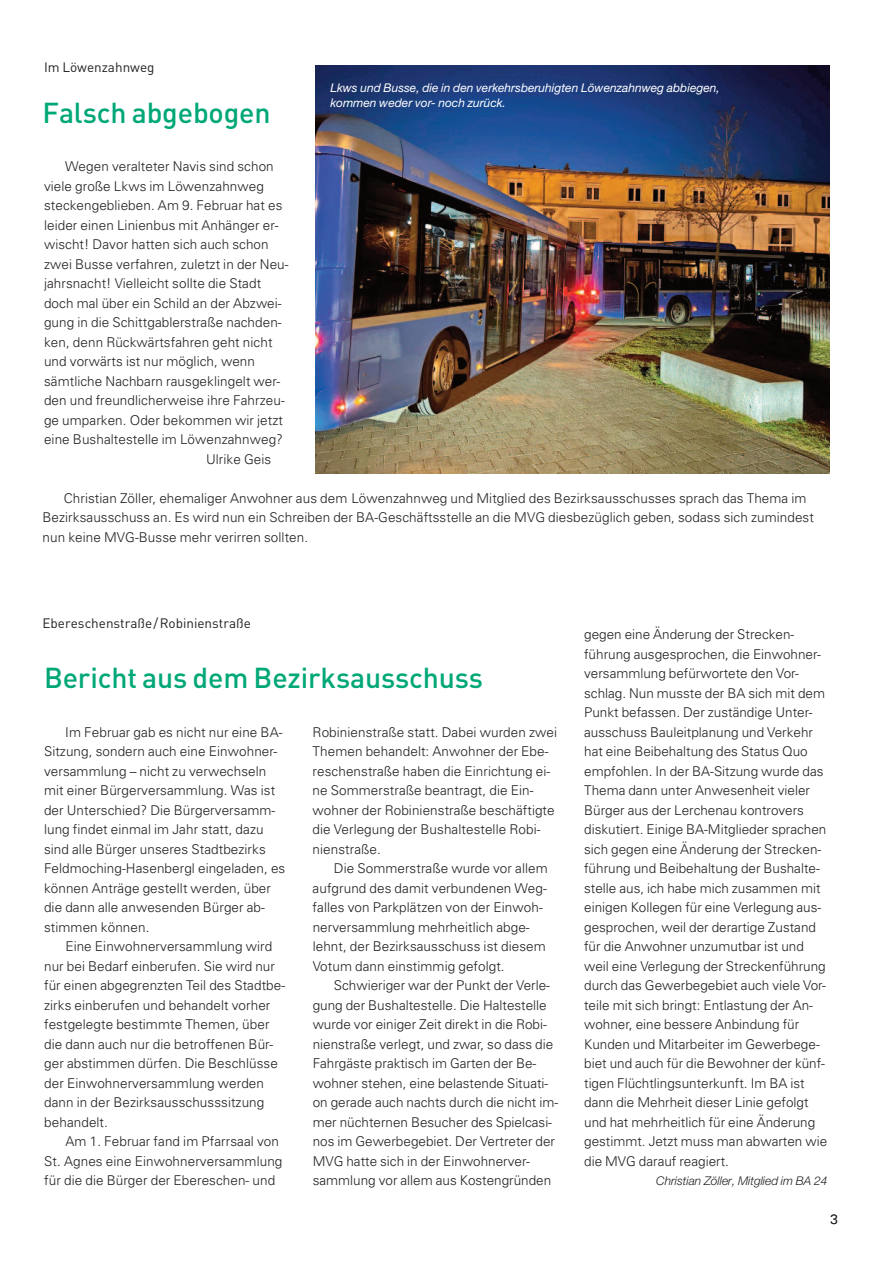
<style>
.page{position:relative;width:893px;height:1263px;background:#fff}
.page>*{position:absolute;margin:0;border:0;box-sizing:border-box;transform-origin:0 0}
.t1{font:500 28.5px "DIN Pro";letter-spacing:-.005em;color:#00a777}
.t2{font:300 13.5px/19.5px "Univers";letter-spacing:.005em;color:#231f20}
.t3{font:13.5px "DIN Pro";color:#231f20}
.t4{font:italic 12px/15px "Helvetica Neue";color:#fff}
.t5{font:italic 300 12px "Helvetica Neue";color:#231f20}
</style>
<div class="page">
<img style="left:315px;top:66px;width:514px;height:407px">
<p class="t3" style="left:44px;top:63px;width:112px">Im Löwenzahnweg</p>
<h1 class="t1" style="left:43px;top:103px;width:230px">Falsch abgebogen</h1>
<p class="t2" style="left:65px;top:158px;width:210px">Wegen veralteter Navis sind schon</p>
<p class="t2" style="left:44px;top:177px;width:221px">viele große Lkws im Löwenzahnweg</p>
<p class="t2" style="left:44px;top:197px;width:240px">steckengeblieben. Am 9. Februar hat es</p>
<p class="t2" style="left:44px;top:216px;width:236px">leider einen Linienbus mit Anhänger er-</p>
<p class="t2" style="left:44px;top:236px;width:226px">wischt! Davor hatten sich auch schon</p>
<p class="t2" style="left:44px;top:255px;width:246px">zwei Busse verfahren, zuletzt in der Neu-</p>
<p class="t2" style="left:44px;top:275px;width:219px">jahrsnacht! Vielleicht sollte die Stadt</p>
<p class="t2" style="left:44px;top:294px;width:239px">doch mal über ein Schild an der Abzwei-</p>
<p class="t2" style="left:44px;top:314px;width:239px">gung in die Schittgablerstraße nachden-</p>
<p class="t2" style="left:44px;top:333px;width:230px">ken, denn Rückwärtsfahren geht nicht</p>
<p class="t2" style="left:44px;top:353px;width:213px">und vorwärts ist nur möglich, wenn</p>
<p class="t2" style="left:44px;top:372px;width:238px">sämtliche Nachbarn rausgeklingelt wer-</p>
<p class="t2" style="left:44px;top:392px;width:242px">den und freundlicherweise ihre Fahrzeu-</p>
<p class="t2" style="left:44px;top:411px;width:240px">ge umparken. Oder bekommen wir jetzt</p>
<p class="t2" style="left:44px;top:431px;width:240px">eine Bushaltestelle im Löwenzahnweg?</p>
<p class="t2" style="left:206px;top:450px;width:67px">Ulrike Geis</p>
<p class="t4" style="left:330px;top:81px;width:391px">Lkws und Busse, die in den verkehrsberuhigten Löwenzahnweg abbiegen, kommen weder vor- noch zurück.</p>
<p class="t2" style="left:43px;top:489px;width:773px;text-indent:21px">Christian Zöller, ehemaliger Anwohner aus dem Löwenzahnweg und Mitglied des Bezirksausschusses sprach das Thema im<br>Bezirksausschuss an. Es wird nun ein Schreiben der BA-Geschäftsstelle an die MVG diesbezüglich geben, sodass sich zumindest nun keine MVG-Busse mehr verirren sollten.</p>
<p class="t3" style="left:43px;top:618px;width:210px">Ebereschenstraße/Robinienstraße</p>
<h1 class="t1" style="left:44px;top:667px;width:441px">Bericht aus dem Bezirksausschuss</h1>
<p class="t2" style="left:44px;top:723px;width:243px;text-indent:21px">Im Februar gab es nicht nur eine BA-Sitzung, sondern auch eine Einwohner&shy;versammlung – nicht zu verwechseln mit einer Bürgerversammlung. Was ist der Unterschied? Die Bürgerversamm&shy;lung findet einmal im Jahr statt, dazu sind alle Bürger unseres Stadtbezirks Feldmoching-Hasenbergl eingeladen, es können Anträge gestellt werden, über die dann alle anwesenden Bürger ab&shy;stimmen können.</p>
<p class="t2" style="left:44px;top:938px;width:243px;text-indent:21px">Eine Einwohnerversammlung wird nur bei Bedarf einberufen. Sie wird nur für einen abgegrenzten Teil des Stadtbe&shy;zirks einberufen und behandelt vorher festgelegte bestimmte Themen, über die dann auch nur die betroffenen Bür&shy;ger abstimmen dürfen. Die Beschlüsse der Einwohnerversammlung werden dann in der Bezirksausschusssitzung behandelt.</p>
<p class="t2" style="left:44px;top:1133px;width:240px;text-indent:21px">Am 1. Februar fand im Pfarrsaal von<br>St. Agnes eine Einwohnerversammlung für die die Bürger der Ebereschen- und</p>
<p class="t2" style="left:313px;top:723px;width:246px">Robinienstraße statt. Dabei wurden zwei Themen behandelt: Anwohner der Ebe&shy;reschenstraße haben die Einrichtung ei&shy;ne Sommerstraße beantragt, die Ein&shy;wohner der Robinienstraße beschäftigte die Verlegung der Bushaltestelle Robi&shy;nienstraße.</p>
<p class="t2" style="left:313px;top:860px;width:237px;text-indent:21px">Die Sommerstraße wurde vor allem aufgrund des damit verbundenen Weg&shy;falles von Parkplätzen von der Einwoh&shy;nerversammlung mehrheitlich abge&shy;lehnt, der Bezirksausschuss ist diesem Votum dann einstimmig gefolgt.</p>
<p class="t2" style="left:313px;top:977px;width:247px;text-indent:21px">Schwieriger war der Punkt der Verle&shy;gung der Bushaltestelle. Die Haltestelle wurde vor einiger Zeit direkt in die Robi&shy;nienstraße verlegt, und zwar, so dass die Fahrgäste praktisch im Garten der Be&shy;wohner stehen, eine belastende Situati&shy;on gerade auch nachts durch die nicht im&shy;mer nüchternen Besucher des Spielcasi&shy;nos im Gewerbegebiet. Der Vertreter der MVG hatte sich in der Einwohnerver&shy;sammlung vor allem aus Kostengründen</p>
<p class="t2" style="left:584px;top:626px;width:245px">gegen eine Änderung der Strecken&shy;führung ausgesprochen, die Einwohner&shy;versammlung befürwortete den Vor&shy;schlag. Nun musste der BA sich mit dem Punkt befassen. Der zuständige Unter&shy;ausschuss Bauleitplanung und Verkehr hat eine Beibehaltung des Status Quo empfohlen. In der BA-Sitzung wurde das Thema dann unter Anwesenheit vieler Bürger aus der Lerchenau kontrovers diskutiert. Einige BA-Mitglieder sprachen sich gegen eine Änderung der Strecken&shy;führung und Beibehaltung der Bushalte&shy;stelle aus, ich habe mich zusammen mit einigen Kollegen für eine Verlegung aus&shy;gesprochen, weil der derartige Zustand für die Anwohner unzumutbar ist und weil eine Verlegung der Streckenführung durch das Gewerbegebiet auch viele Vor&shy;teile mit sich bringt: Entlastung der An&shy;wohner, eine bessere Anbindung für Kunden und Mitarbeiter im Gewerbege&shy;biet und auch für die Bewohner der künf&shy;tigen Flüchtlingsunterkunft. Im BA ist dann die Mehrheit dieser Linie gefolgt und hat mehrheitlich für eine Änderung gestimmt. Jetzt muss man abwarten wie die MVG darauf reagiert.</p>
<p class="t5" style="left:656px;top:1176px;width:173px">Christian Zöller, Mitglied im BA 24</p>
<p class="t2" style="left:830px;top:1211px;width:9px">3</p>
</div>
